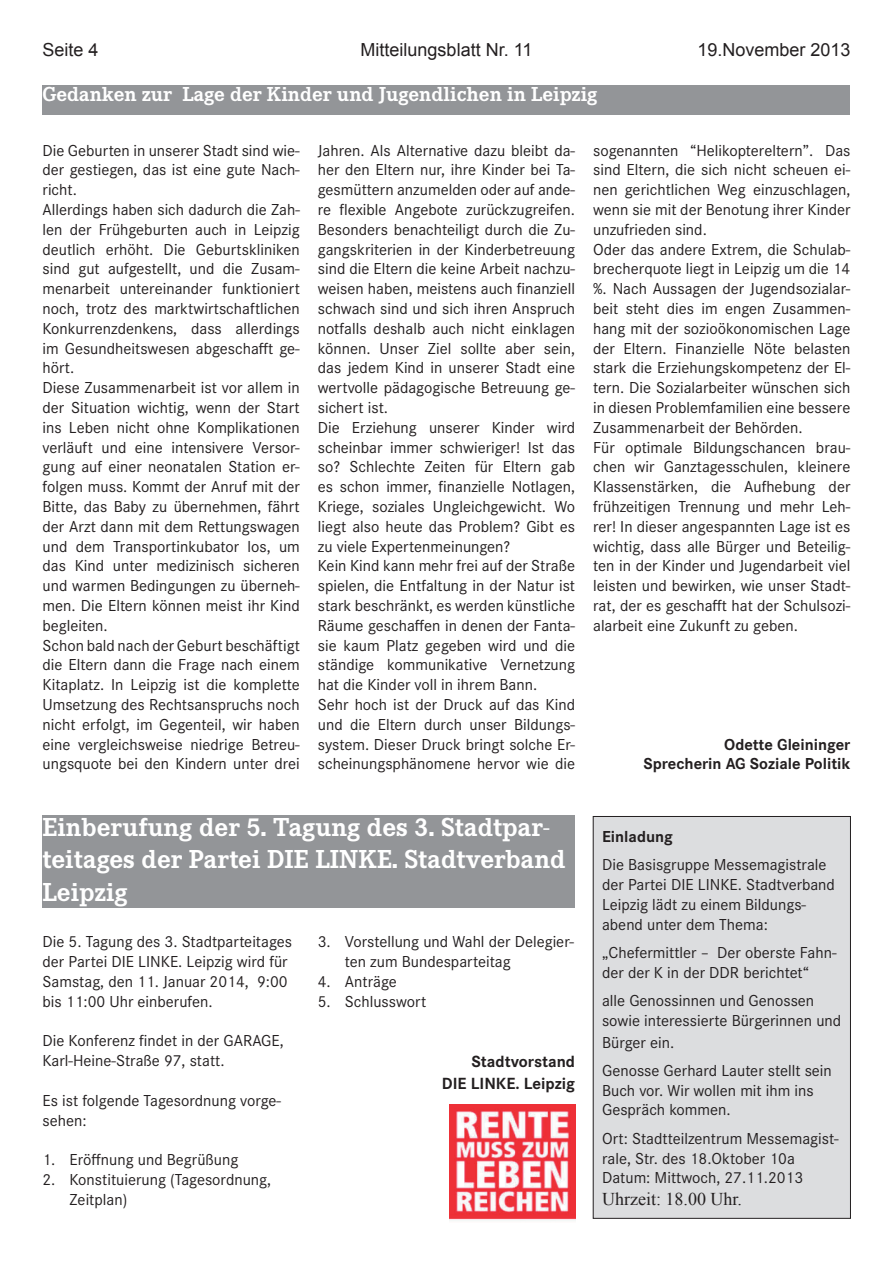
<style>
.page{position:relative;width:893px;height:1263px;background:#fff}
.page>*{position:absolute;margin:0;border:0;box-sizing:border-box;transform-origin:0 0}
.t1{font:700 27px/32.4px "Corporate E";color:#fff}
.t2{font:700 21px "Corporate E";color:#fff}
.t3{font:18px "Arial";color:#231f20}
.t4{font:18px "Times New Roman";color:#231f20}
.t5{font:700 16.8px/21.6px "Corporate S";color:#231f20;text-align:right}
.t6{font:16.5px/19.8px "Corporate S";color:#231f20}
.t7{font:700 16.5px/19.8px "Corporate S";color:#231f20;text-align:right}
</style>
<div class="page">
<div style="left:43px;top:815px;width:532px;height:93px;background:#939598"></div>
<img style="left:450px;top:1104px;width:125px;height:117px">
<div style="left:593px;top:816px;width:257px;height:402px;background:#dcdddf"></div>
<div style="left:593px;top:816px;width:258px;height:403px;border:1px solid #231f20"></div>
<div style="left:43px;top:85px;width:807px;height:30px;background:#939598"></div>
<p class="t3" style="left:43px;top:38px;width:58px">Seite 4</p>
<p class="t3" style="left:361px;top:38px;width:173px">Mitteilungsblatt Nr. 11</p>
<p class="t3" style="left:697px;top:38px;width:155px">19.November 2013</p>
<p class="t2" style="left:43px;top:82px;width:556px">Gedanken zur Lage der Kinder und Jugendlichen in Leipzig</p>
<p class="t6" style="left:43px;top:140px;width:259px">Die Geburten in unserer Stadt sind wie&shy;der gestiegen, das ist eine gute Nach&shy;richt.<br>Allerdings haben sich dadurch die Zah&shy;len der Frühgeburten auch in Leipzig deutlich erhöht. Die Geburtskliniken sind gut aufgestellt, und die Zusam&shy;menarbeit untereinander funktioniert noch, trotz des marktwirtschaftlichen Konkurrenzdenkens, dass allerdings im Gesundheitswesen abgeschafft ge&shy;hört.<br>Diese Zusammenarbeit ist vor allem in der Situation wichtig, wenn der Start ins Leben nicht ohne Komplikationen verläuft und eine intensivere Versor&shy;gung auf einer neonatalen Station er&shy;folgen muss. Kommt der Anruf mit der Bitte, das Baby zu übernehmen, fährt der Arzt dann mit dem Rettungswagen und dem Transportinkubator los, um das Kind unter medizinisch sicheren und warmen Bedingungen zu überneh&shy;men. Die Eltern können meist ihr Kind begleiten.<br>Schon bald nach der Geburt beschäftigt die Eltern dann die Frage nach einem Kitaplatz. In Leipzig ist die komplette Umsetzung des Rechtsanspruchs noch nicht erfolgt, im Gegenteil, wir haben eine vergleichsweise niedrige Betreu&shy;ungsquote bei den Kindern unter drei</p>
<p class="t6" style="left:318px;top:140px;width:259px">Jahren. Als Alternative dazu bleibt da&shy;her den Eltern nur, ihre Kinder bei Ta&shy;gesmüttern anzumelden oder auf ande&shy;re flexible Angebote zurückzugreifen.<br>Besonders benachteiligt durch die Zu&shy;gangskriterien in der Kinderbetreuung sind die Eltern die keine Arbeit nachzu&shy;weisen haben, meistens auch finanziell schwach sind und sich ihren Anspruch notfalls deshalb auch nicht einklagen können. Unser Ziel sollte aber sein, das jedem Kind in unserer Stadt eine wertvolle pädagogische Betreuung ge&shy;sichert ist.<br>Die Erziehung unserer Kinder wird scheinbar immer schwieriger! Ist das so? Schlechte Zeiten für Eltern gab es schon immer, finanzielle Notlagen, Kriege, soziales Ungleichgewicht. Wo liegt also heute das Problem? Gibt es zu viele Expertenmeinungen?<br>Kein Kind kann mehr frei auf der Straße spielen, die Entfaltung in der Natur ist stark beschränkt, es werden künstliche Räume geschaffen in denen der Fanta&shy;sie kaum Platz gegeben wird und die ständige kommunikative Vernetzung hat die Kinder voll in ihrem Bann.<br>Sehr hoch ist der Druck auf das Kind und die Eltern durch unser Bildungs&shy;system. Dieser Druck bringt solche Er&shy;scheinungsphänomene hervor wie die</p>
<p class="t6" style="left:593px;top:140px;width:259px">sogenannten “Helikoptereltern”. Das sind Eltern, die sich nicht scheuen ei&shy;nen gerichtlichen Weg einzuschlagen, wenn sie mit der Benotung ihrer Kinder unzufrieden sind.<br>Oder das andere Extrem, die Schulab&shy;brecherquote liegt in Leipzig um die 14 %. Nach Aussagen der Jugendsozialar&shy;beit steht dies im engen Zusammen&shy;hang mit der sozioökonomischen Lage der Eltern. Finanzielle Nöte belasten stark die Erziehungskompetenz der El&shy;tern. Die Sozialarbeiter wünschen sich in diesen Problemfamilien eine bessere Zusammenarbeit der Behörden.<br>Für optimale Bildungschancen brau&shy;chen wir Ganztagesschulen, kleinere Klassenstärken, die Aufhebung der frühzeitigen Trennung und mehr Leh&shy;rer! In dieser angespannten Lage ist es wichtig, dass alle Bürger und Beteilig&shy;ten in der Kinder und Jugendarbeit viel leisten und bewirken, wie unser Stadt&shy;rat, der es geschafft hat der Schulsozi&shy;alarbeit eine Zukunft zu geben.</p>
<p class="t7" style="left:643px;top:735px;width:209px">Odette Gleininger<br>Sprecherin AG Soziale Politik</p>
<h1 class="t1" style="left:43px;top:811px;width:524px">Einberufung der 5. Tagung des 3. Stadtpar&shy;teitages der Partei DIE LINKE. Stadtverband<br>Leipzig</h1>
<p class="t6" style="left:43px;top:932px;width:251px">Die 5. Tagung des 3. Stadtparteitages der Partei DIE LINKE. Leipzig wird für Samstag, den 11. Januar 2014, 9:00 bis 11:00 Uhr einberufen.</p>
<p class="t6" style="left:43px;top:1031px;width:243px">Die Konferenz findet in der GARAGE,<br>Karl-Heine-Straße 97, statt.</p>
<p class="t6" style="left:43px;top:1090px;width:240px">Es ist folgende Tagesordnung vorge&shy;sehen:</p>
<p class="t6" style="left:43px;top:1150px;width:197px">1. Eröffnung und Begrüßung</p>
<p class="t6" style="left:70px;top:1170px;width:203px;text-indent:-27px">2. Konstituierung (Tagesordnung,<br>Zeitplan)</p>
<p class="t6" style="left:345px;top:932px;width:231px;text-indent:-27px">3. Vorstellung und Wahl der Delegier&shy;ten zum Bundesparteitag</p>
<p class="t6" style="left:318px;top:972px;width:80px">4. Anträge</p>
<p class="t6" style="left:318px;top:991px;width:110px">5. Schlusswort</p>
<p class="t5" style="left:442px;top:1051px;width:135px">Stadtvorstand<br>DIE LINKE. Leipzig</p>
<p class="t7" style="left:602px;top:827px;width:72px">Einladung</p>
<p class="t6" style="left:602px;top:855px;width:234px">Die Basisgruppe Messemagistrale der Partei DIE LINKE. Stadtverband<br>Leipzig lädt zu einem Bildungs&shy;abend unter dem Thema:</p>
<p class="t6" style="left:602px;top:943px;width:236px">„Chefermittler – Der oberste Fahn&shy;der der K in der DDR berichtet“</p>
<p class="t6" style="left:602px;top:991px;width:241px">alle Genossinnen und Genossen sowie interessierte Bürgerinnen und</p>
<p class="t6" style="left:602px;top:1028px;width:231px;line-height:28.3px">Bürger ein.<br>Genosse Gerhard Lauter stellt sein</p>
<p class="t6" style="left:602px;top:1080px;width:213px">Buch vor. Wir wollen mit ihm ins<br>Gespräch kommen.</p>
<p class="t6" style="left:602px;top:1128px;width:238px">Ort: Stadtteilzentrum Messemagist&shy;rale, Str. des 18.Oktober 10a<br>Datum: Mittwoch, 27.11.2013</p>
<p class="t4" style="left:602px;top:1187px;width:141px">Uhrzeit: 18.00 Uhr.</p>
</div>
